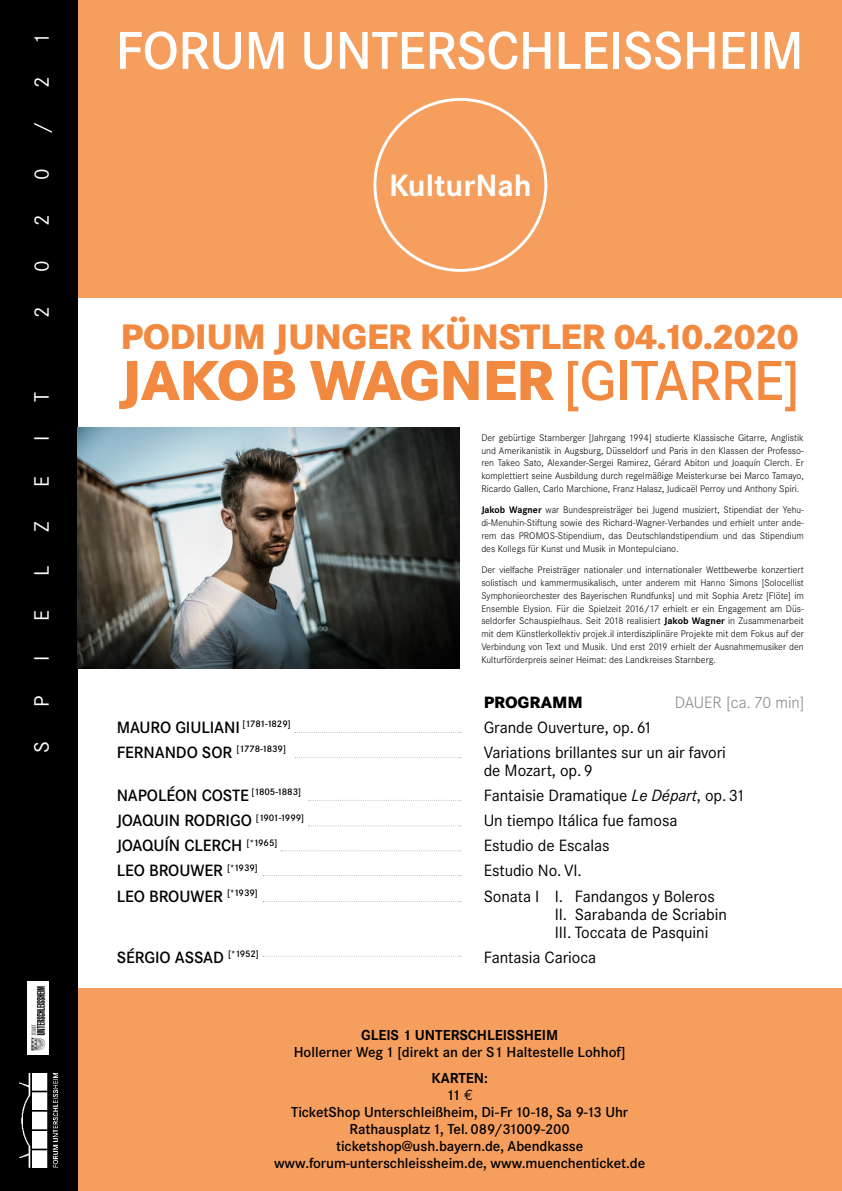
<style>
.page{position:relative;width:842px;height:1191px;background:#fff}
.page>*{position:absolute;margin:0;border:0;box-sizing:border-box;transform-origin:0 0}
.Subhead_weiss{font:800 58.5px "Corporate S";letter-spacing:-.015em;color:#f18a40}
.t1{font:600 55.3px "Corporate S";letter-spacing:-.015em;color:#fff}
.Subhead_weiss-2{font:800 36.8px "Corporate S";letter-spacing:-.015em;color:#f18a40}
.t2{font:700 32.1px "Corporate S";color:#fff}
.t3{font:21.7px "Corporate S";color:#fff}
.Abenzettel_Fließ_Pro{font:17px/18px "Corporate S";letter-spacing:-.005em;color:#000}
.Abenzettel_Fließ_Pro-2{font:600 17px "Corporate S";letter-spacing:-.005em;color:#000}
.Abenzettel_Fließ_Pro-3{font:300 17px "Corporate S";color:#878787}
.Subhead_weiss-3{font:800 17px "Corporate S";letter-spacing:-.005em;color:#000}
.t4{font:600 15px/17px "Corporate S";letter-spacing:-.005em;color:#000;text-align:center}
.t5{font:700 15px "Corporate S";letter-spacing:-.005em;color:#000}
.Abendzettel_Fließ_Po{font:300 10px/12.8px "Corporate S";color:#000;text-align:justify}
.s1{font-weight:600}
.s2{font-weight:700}
.s3{font-style:italic}
.s4{font-family:"Euro Mono";font-weight:400}
</style>
<div class="page">
<div style="left:77px;top:0;width:765px;height:298px;background:#f59e5d"></div>
<div style="left:77px;top:988px;width:765px;height:203px;background:#f59e5d"></div>
<div style="left:0;top:0;width:77px;height:1191px;background:#000"></div>
<img style="left:20px;top:1073px;width:38px;height:95px">
<div style="left:27px;top:981px;width:22px;height:74px;background:#fff"></div>
<img style="left:31px;top:986px;width:15px;height:65px">
<img style="left:77px;top:428px;width:383px;height:240px">
<svg style="left:295px;top:732px;width:166px;height:1px"></svg>
<svg style="left:295px;top:757px;width:166px;height:1px"></svg>
<svg style="left:308px;top:800px;width:153px;height:1px"></svg>
<svg style="left:308px;top:825px;width:153px;height:1px"></svg>
<svg style="left:281px;top:850px;width:180px;height:1px"></svg>
<svg style="left:263px;top:875px;width:198px;height:1px"></svg>
<svg style="left:263px;top:901px;width:198px;height:1px"></svg>
<svg style="left:263px;top:955px;width:198px;height:1px"></svg>
<p class="t3" style="left:30px;top:45px;width:13px;rotate:-90deg">1</p>
<p class="t3" style="left:30px;top:88px;width:13px;rotate:-90deg">2</p>
<p class="t3" style="left:30px;top:134px;width:14px;rotate:-90deg">/</p>
<p class="t3" style="left:30px;top:180px;width:13px;rotate:-90deg">0</p>
<p class="t3" style="left:30px;top:226px;width:13px;rotate:-90deg">2</p>
<p class="t3" style="left:30px;top:272px;width:13px;rotate:-90deg">0</p>
<p class="t3" style="left:30px;top:318px;width:13px;rotate:-90deg">2</p>
<p class="t3" style="left:30px;top:402px;width:12px;rotate:-90deg">T</p>
<p class="t3" style="left:30px;top:441px;width:7px;rotate:-90deg">I</p>
<p class="t3" style="left:30px;top:486px;width:12px;rotate:-90deg">E</p>
<p class="t3" style="left:30px;top:531px;width:12px;rotate:-90deg">Z</p>
<p class="t3" style="left:30px;top:576px;width:12px;rotate:-90deg">L</p>
<p class="t3" style="left:30px;top:621px;width:12px;rotate:-90deg">E</p>
<p class="t3" style="left:30px;top:661px;width:7px;rotate:-90deg">I</p>
<p class="t3" style="left:30px;top:706px;width:13px;rotate:-90deg">P</p>
<p class="t3" style="left:30px;top:753px;width:13px;rotate:-90deg">S</p>
<p class="t1" style="left:115px;top:19px;width:690px">FORUM UNTERSCHLEISSHEIM</p>
<p class="t2" style="left:389px;top:167px;width:144px">KulturNah</p>
<p class="Subhead_weiss-2" style="left:120px;top:314px;width:680px">PODIUM JUNGER KÜNSTLER 04.10.2020</p>
<p class="Subhead_weiss" style="left:119px;top:345px;width:683px">JAKOB WAGNER <span class="s1">[GITARRE]</span></p>
<p class="Abendzettel_Fließ_Po" style="left:481px;top:431px;width:324px">Der gebürtige Starnberger [Jahrgang 1994] studierte Klassische Gitarre, Anglistik und Amerikanistik in Augsburg, Düsseldorf und Paris in den Klassen der Professo&shy;ren Takeo Sato, Alexander-Sergei Ramirez, Gérard Abiton und Joaquín Clerch. Er komplettiert seine Ausbildung durch regelmäßige Meisterkurse bei Marco Tamayo, Ricardo Gallen, Carlo Marchione, Franz Halasz, Judicaël Perroy und Anthony Spiri.</p>
<p class="Abendzettel_Fließ_Po" style="left:481px;top:504px;width:324px"><span class="s2">Jakob Wagner</span> war Bundespreisträger bei Jugend musiziert, Stipendiat der Yehu&shy;di-Menuhin-Stiftung sowie des Richard-Wagner-Verbandes und erhielt unter ande&shy;rem das PROMOS-Stipendium, das Deutschlandstipendium und das Stipendium des Kollegs für Kunst und Musik in Montepulciano.</p>
<p class="Abendzettel_Fließ_Po" style="left:481px;top:563px;width:324px">Der vielfache Preisträger nationaler und internationaler Wettbewerbe konzertiert solistisch und kammermusikalisch, unter anderem mit Hanno Simons [Solocellist Symphonieorchester des Bayerischen Rundfunks] und mit Sophia Aretz [Flöte] im Ensemble Elysion. Für die Spielzeit 2016/17 erhielt er ein Engagement am Düs&shy;seldorfer Schauspielhaus. Seit 2018 realisiert <span class="s2">Jakob Wagner</span> in Zusammenarbeit mit dem Künstlerkollektiv projek.il interdisziplinäre Projekte mit dem Fokus auf der Verbindung von Text und Musik. Und erst 2019 erhielt der Ausnahmemusiker den Kulturförderpreis seiner Heimat: des Landkreises Starnberg.</p>
<p class="Subhead_weiss-3" style="left:484px;top:692px;width:101px">PROGRAMM</p>
<p class="Abenzettel_Fließ_Pro-3" style="left:675px;top:692px;width:131px">DAUER [ca. 70 min]</p>
<p class="Abenzettel_Fließ_Pro-2" style="left:117px;top:717px;width:176px">MAURO GIULIANI <sup>[1781-1829]</sup></p>
<p class="Abenzettel_Fließ_Pro" style="left:484px;top:718px;width:170px">Grande Ouverture, op. 61</p>
<p class="Abenzettel_Fließ_Pro-2" style="left:117px;top:743px;width:171px">FERNANDO SOR <sup>[1778-1839]</sup></p>
<p class="Abenzettel_Fließ_Pro" style="left:484px;top:743px;width:244px">Variations brillantes sur un air favori de Mozart, op. 9</p>
<p class="Abenzettel_Fließ_Pro-2" style="left:117px;top:786px;width:186px">NAPOLÉON COSTE <sup>[1805-1883]</sup></p>
<p class="Abenzettel_Fließ_Pro" style="left:484px;top:786px;width:263px">Fantaisie Dramatique <span class="s3">Le Départ</span>, op. 31</p>
<p class="Abenzettel_Fließ_Pro-2" style="left:117px;top:811px;width:189px">JOAQUIN RODRIGO <sup>[1901-1999]</sup></p>
<p class="Abenzettel_Fließ_Pro" style="left:484px;top:812px;width:195px">Un tiempo Itálica fue famosa</p>
<p class="Abenzettel_Fließ_Pro-2" style="left:117px;top:836px;width:162px">JOAQUÍN CLERCH <sup>[*1965]</sup></p>
<p class="Abenzettel_Fließ_Pro" style="left:484px;top:837px;width:127px">Estudio de Escalas</p>
<p class="Abenzettel_Fließ_Pro-2" style="left:117px;top:861px;width:143px">LEO BROUWER <sup>[*1939]</sup></p>
<p class="Abenzettel_Fließ_Pro" style="left:484px;top:862px;width:100px">Estudio No. VI.</p>
<p class="Abenzettel_Fließ_Pro-2" style="left:117px;top:886px;width:143px">LEO BROUWER <sup>[*1939]</sup></p>
<p class="Abenzettel_Fließ_Pro" style="left:555px;top:887px;width:174px;text-indent:-71px">Sonata I I. Fandangos y Boleros<br>II. Sarabanda de Scriabin<br>III. Toccata de Pasquini</p>
<p class="Abenzettel_Fließ_Pro-2" style="left:117px;top:947px;width:144px">SÉRGIO ASSAD <sup>[*1952]</sup></p>
<p class="Abenzettel_Fließ_Pro" style="left:484px;top:948px;width:114px">Fantasia Carioca</p>
<p class="t5" style="left:361px;top:1026px;width:199px">GLEIS 1 UNTERSCHLEISSHEIM</p>
<p class="t4" style="left:294px;top:1044px;width:333px">Hollerner Weg 1 [direkt an der S1 Haltestelle Lohhof]</p>
<p class="t4" style="left:291px;top:1069px;width:339px"><span class="s2">KARTEN:<br></span>11 <span class="s4">C<br></span>TicketShop Unterschleißheim, Di-Fr 10-18, Sa 9-13 Uhr</p>
<p class="t4" style="left:274px;top:1120px;width:373px">Rathausplatz 1, Tel. 089/31009-200 ticketshop@ush.bayern.de, Abendkasse www.forum-unterschleissheim.de, www.muenchenticket.de</p>
</div>
